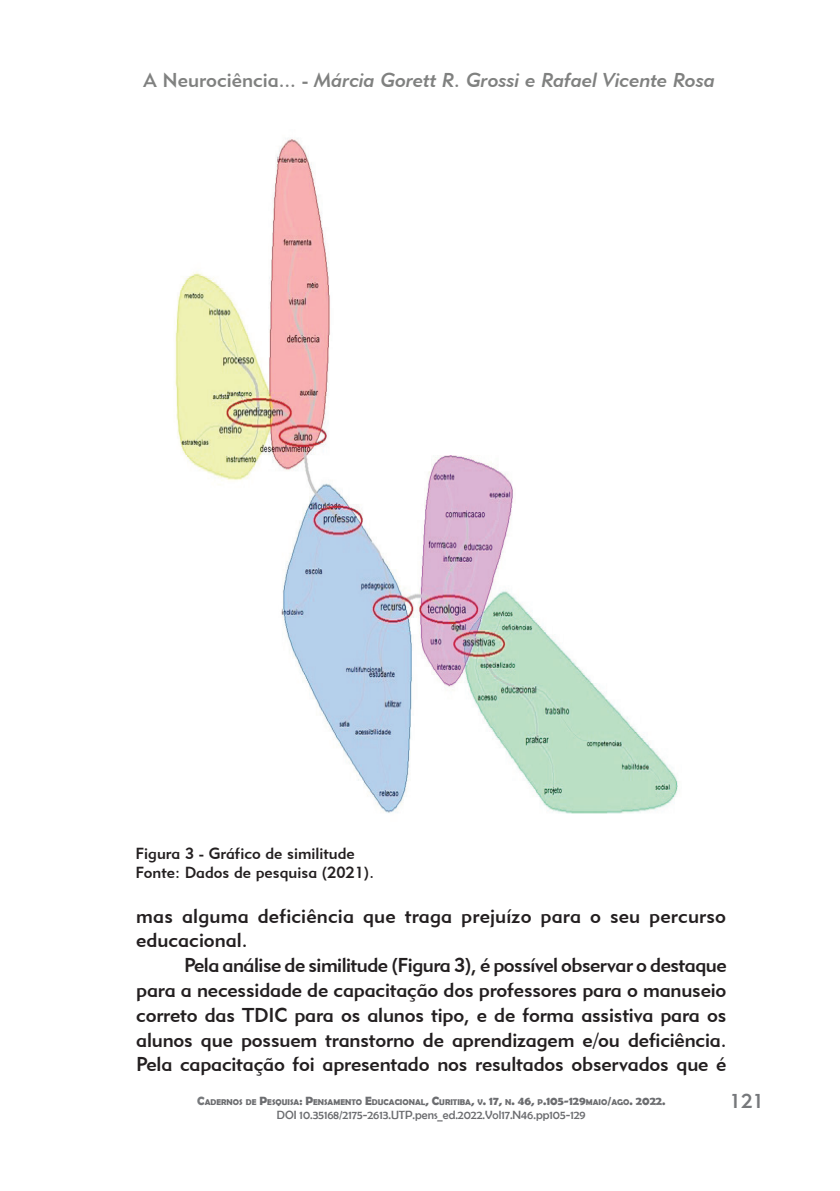
<style>
.page{position:relative;width:840px;height:1191px;background:#fff}
.page>*{position:absolute;margin:0;border:0;box-sizing:border-box;transform-origin:0 0}
.cad_pesq_corpo_do_te{font:20px/24.8px "Geometric 415 BT Medium A";color:#231f20}
.t1{font:20px "Geometric 415 BT Medium Italic A";color:#808180}
.t2{font:20px "Geometric 415 BT Medium A";color:#76787b}
.cad_pesq_legenda{font:16px "Geometric 415 BT Medium A";color:#231f20}
.t3{font:12px "Berlin Sans FB";color:#6c6d70}
.t4{font:700 12px "Berlin Sans FB Demi";color:#76787b}
.t5{font:700 8.4px "Berlin Sans FB Demi";color:#6c6d70}
.s1{font-family:"Geometric 415 BT Medium A"}
.s2{font-size:12px}
</style>
<div class="page">
<img style="left:175px;top:138px;width:503px;height:676px">
<p class="t1" style="left:143px;top:68px;width:572px"><span class="s1">A Neurociência... -</span> Márcia Gorett R. Grossi e Rafael Vicente Rosa</p>
<p class="cad_pesq_legenda" style="left:135px;top:843px;width:220px">Figura 3 - Gráfico de similitude</p>
<p class="cad_pesq_legenda" style="left:135px;top:863px;width:240px">Fonte: Dados de pesquisa (2021).</p>
<p class="cad_pesq_corpo_do_te" style="left:136px;top:903px;width:591px">mas alguma deficiência que traga prejuízo para o seu percurso educacional.</p>
<p class="cad_pesq_corpo_do_te" style="left:136px;top:952px;width:591px;text-align:justify;text-indent:48px">Pela análise de similitude (Figura 3), é possível observar o destaque para a necessidade de capacitação dos professores para o manuseio correto das TDIC para os alunos tipo, e de forma assistiva para os alunos que possuem transtorno de aprendizagem e/ou deficiência.<br>Pela capacitação foi apresentado nos resultados observados que é</p>
<p class="t4" style="left:197px;top:1093px;width:9px">C</p>
<p class="t2" style="left:729px;top:1088px;width:36px">121</p>
<p class="t5" style="left:204px;top:1096px;width:462px">ADERNOS DE <span class="s2">P</span>ESQUISA<span class="s2">: P</span>ENSAMENTO <span class="s2">E</span>DUCACIONAL<span class="s2">, C</span>URITIBA<span class="s2">,</span> V<span class="s2">. 17,</span> N<span class="s2">. 46,</span> P<span class="s2">.105-129</span>MAIO<span class="s2">/</span>AGO<span class="s2">. 2022.</span></p>
<p class="t3" style="left:277px;top:1108px;width:310px">DOI 10.35168/2175-2613.UTP.pens_ed.2022.Vol17.N46.pp105-129</p>
</div>
